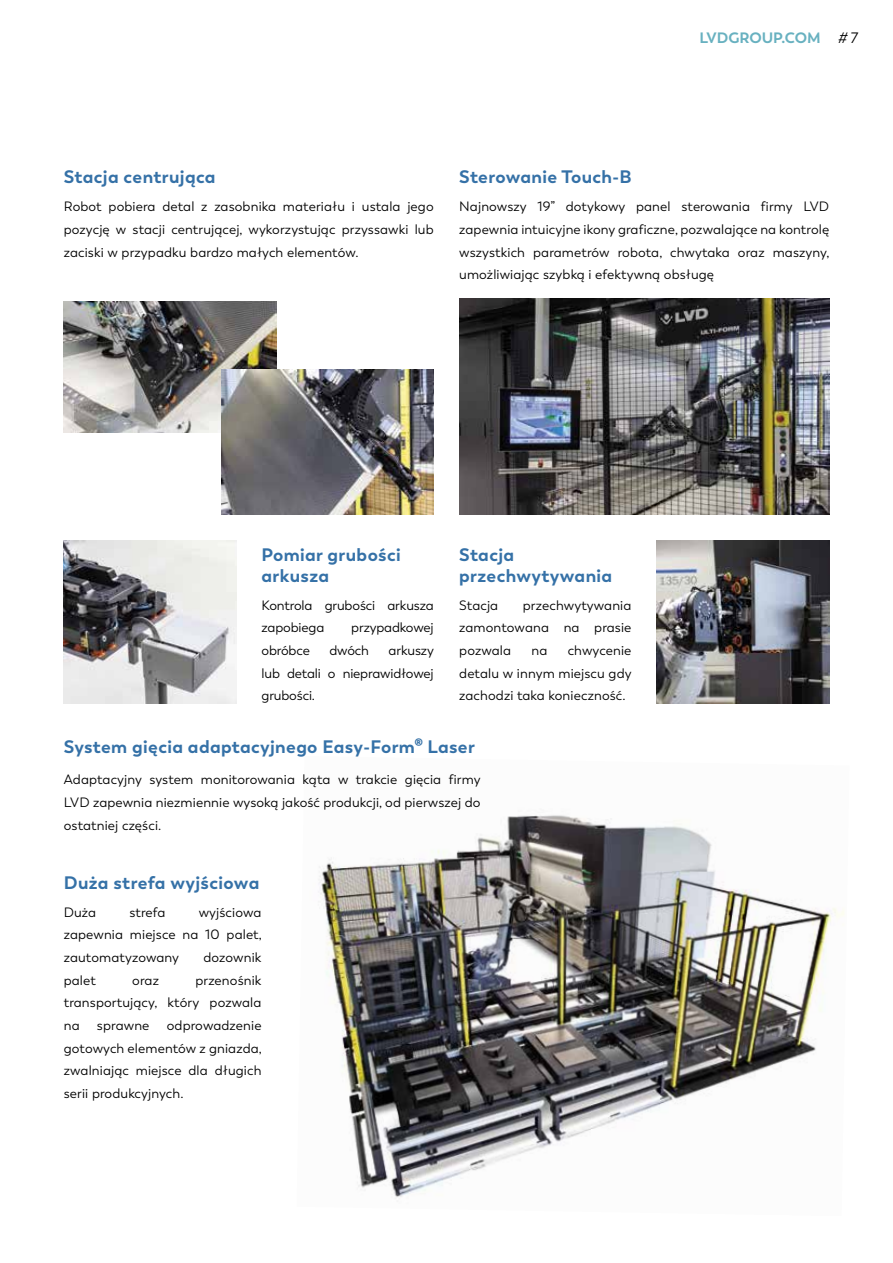
<style>
.page{position:relative;width:893px;height:1263px;background:#fff}
.page>*{position:absolute;margin:0;border:0;box-sizing:border-box;transform-origin:0 0}
.t1{font:700 18px/21px "Trenda";letter-spacing:.02em;color:#3571a7}
.t2{font:700 15px "Trenda";color:#68b1c0}
.t3{font:13.5px/22.6px "Trenda";letter-spacing:.01em;color:#000;text-align:justify}
.t4{font:13.5px/22.6px "Trenda";letter-spacing:-.01em;color:#000}
.s1{font-weight:400;font-style:italic;color:#000}
</style>
<div class="page">
<img style="left:318px;top:815px;width:526px;height:384px">
<img style="left:64px;top:540px;width:172px;height:164px">
<img style="left:64px;top:302px;width:212px;height:131px">
<img style="left:221px;top:370px;width:213px;height:144px">
<img style="left:657px;top:540px;width:172px;height:163px">
<img style="left:459px;top:299px;width:370px;height:215px">
<p class="t2" style="left:699px;top:28px;width:159px">LVDGROUP.COM <span class="s1"># 7</span></p>
<h1 class="t1" style="left:64px;top:167px;width:153px">Stacja centrująca</h1>
<p class="t3" style="left:64px;top:196px;width:371px">Robot pobiera detal z zasobnika materiału i ustala jego pozycję w stacji centrującej, wykorzystując przyssawki lub zaciski w przypadku bardzo małych elementów.</p>
<h1 class="t1" style="left:459px;top:167px;width:174px">Sterowanie Touch-B</h1>
<p class="t3" style="left:459px;top:196px;width:372px">Najnowszy 19” dotykowy panel sterowania firmy LVD zapewnia intuicyjne ikony graficzne, pozwalające na kontrolę wszystkich parametrów robota, chwytaka oraz maszyny, umożliwiając szybką i efektywną obsługę</p>
<h1 class="t1" style="left:261px;top:544px;width:141px">Pomiar grubości arkusza</h1>
<p class="t4" style="left:261px;top:594px;width:174px">Kontrola grubości arkusza zapobiega</p>
<p class="t4" style="left:351px;top:617px;width:84px">przypadkowej</p>
<p class="t4" style="left:261px;top:639px;width:50px">obróbce</p>
<p class="t3" style="left:329px;top:639px;width:41px">dwóch</p>
<p class="t3" style="left:261px;top:639px;width:174px;text-indent:127px">arkuszy lub detali o nieprawidłowej grubości.</p>
<h1 class="t1" style="left:459px;top:544px;width:155px">Stacja przechwytywania</h1>
<p class="t3" style="left:459px;top:594px;width:41px">Stacja</p>
<p class="t3" style="left:459px;top:594px;width:174px;text-indent:64px">przechwytywania zamontowana na prasie pozwala</p>
<p class="t3" style="left:459px;top:639px;width:174px;text-indent:108px">chwycenie detalu w innym miejscu gdy zachodzi taka konieczność.</p>
<p class="t3" style="left:531px;top:639px;width:17px">na</p>
<h1 class="t1" style="left:64px;top:736px;width:413px">System gięcia adaptacyjnego Easy-Form® Laser</h1>
<p class="t3" style="left:64px;top:768px;width:418px">Adaptacyjny system monitorowania kąta w trakcie gięcia firmy LVD zapewnia niezmiennie wysoką jakość produkcji, od pierwszej do ostatniej części.</p>
<h1 class="t1" style="left:64px;top:872px;width:197px">Duża strefa wyjściowa</h1>
<p class="t3" style="left:64px;top:901px;width:34px">Duża</p>
<p class="t3" style="left:129px;top:901px;width:38px">strefa</p>
<p class="t3" style="left:64px;top:901px;width:200px;text-indent:135px">wyjściowa zapewnia miejsce na 10 palet, zautomatyzowany</p>
<p class="t3" style="left:204px;top:946px;width:59px">dozownik</p>
<p class="t3" style="left:64px;top:969px;width:199px;text-indent:132px">przenośnik transportujący, który pozwala na</p>
<p class="t3" style="left:64px;top:969px;width:34px">palet</p>
<p class="t3" style="left:132px;top:969px;width:28px">oraz</p>
<p class="t3" style="left:64px;top:1014px;width:200px;text-indent:103px">odprowadzenie gotowych elementów z gniazda, zwalniając miejsce dla długich serii produkcyjnych.</p>
<p class="t3" style="left:97px;top:1014px;width:54px">sprawne</p>
</div>
